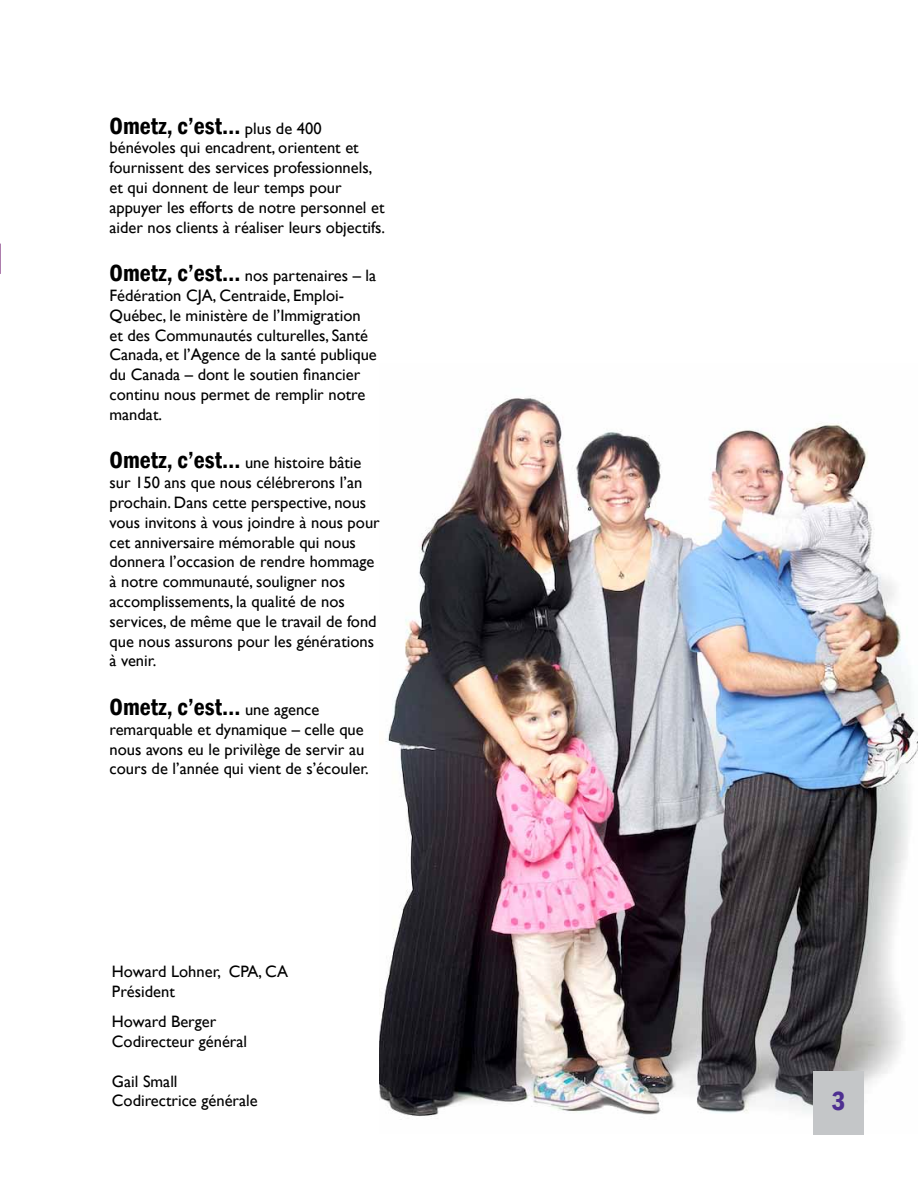
<style>
.page{position:relative;width:918px;height:1188px;background:#fff}
.page>*{position:absolute;margin:0;border:0;box-sizing:border-box;transform-origin:0 0}
.t1{font:600 condensed 27px "Franklin Gothic";color:#4e2f91}
.t2{font:600 condensed 24px "Franklin Gothic";color:#000}
.t3{font:16.5px/19.8px "Gill Sans";color:#000}
.s1{font-family:"Gill Sans";font-weight:400;font-stretch:normal;font-size:16.5px}
.s2{font-family:"Franklin Gothic";font-weight:600;font-stretch:condensed;font-size:24px}
</style>
<div class="page">
<svg style="left:0;top:243px;width:1px;height:31px"></svg>
<img style="left:380px;top:398px;width:538px;height:719px">
<div style="left:813px;top:1071px;width:51px;height:64px;background:#c4c6c8"></div>
<h2 class="t2" style="left:110px;top:110px;width:214px">Ometz, c’est… <span class="s1">plus de 400</span></h2>
<p class="t3" style="left:110px;top:138px;width:277px">bénévoles qui encadrent, orientent et fournissent des services professionnels, et qui donnent de leur temps pour appuyer les efforts de notre personnel et aider nos clients à réaliser leurs objectifs.</p>
<p class="t3" style="left:110px;top:266px;width:269px"><span class="s2">Ometz, c’est…</span> nos partenaires – la Fédération CJA, Centraide, Emploi-Québec, le ministère de l’Immigration et des Communautés culturelles, Santé Canada, et l’Agence de la santé publique du Canada – dont le soutien financier continu nous permet de remplir notre mandat.</p>
<p class="t3" style="left:110px;top:453px;width:272px"><span class="s2">Ometz, c’est…</span> une histoire bâtie sur 150 ans que nous célébrerons l’an prochain. Dans cette perspective, nous vous invitons à vous joindre à nous pour cet anniversaire mémorable qui nous donnera l’occasion de rendre hommage à notre communauté, souligner nos accomplissements, la qualité de nos services, de même que le travail de fond que nous assurons pour les générations à venir.</p>
<h2 class="t2" style="left:110px;top:691px;width:211px">Ometz, c’est… <span class="s1">une agence</span></h2>
<p class="t3" style="left:110px;top:720px;width:261px">remarquable et dynamique – celle que nous avons eu le privilège de servir au cours de l’année qui vient de s’écouler.</p>
<p class="t3" style="left:112px;top:962px;width:178px">Howard Lohner, CPA, CA<br>Président</p>
<p class="t3" style="left:112px;top:1012px;width:137px">Howard Berger<br>Codirecteur général</p>
<p class="t3" style="left:112px;top:1072px;width:147px">Gail Small<br>Codirectrice générale</p>
<h1 class="t1" style="left:832px;top:1083px;width:15px">3</h1>
</div>
